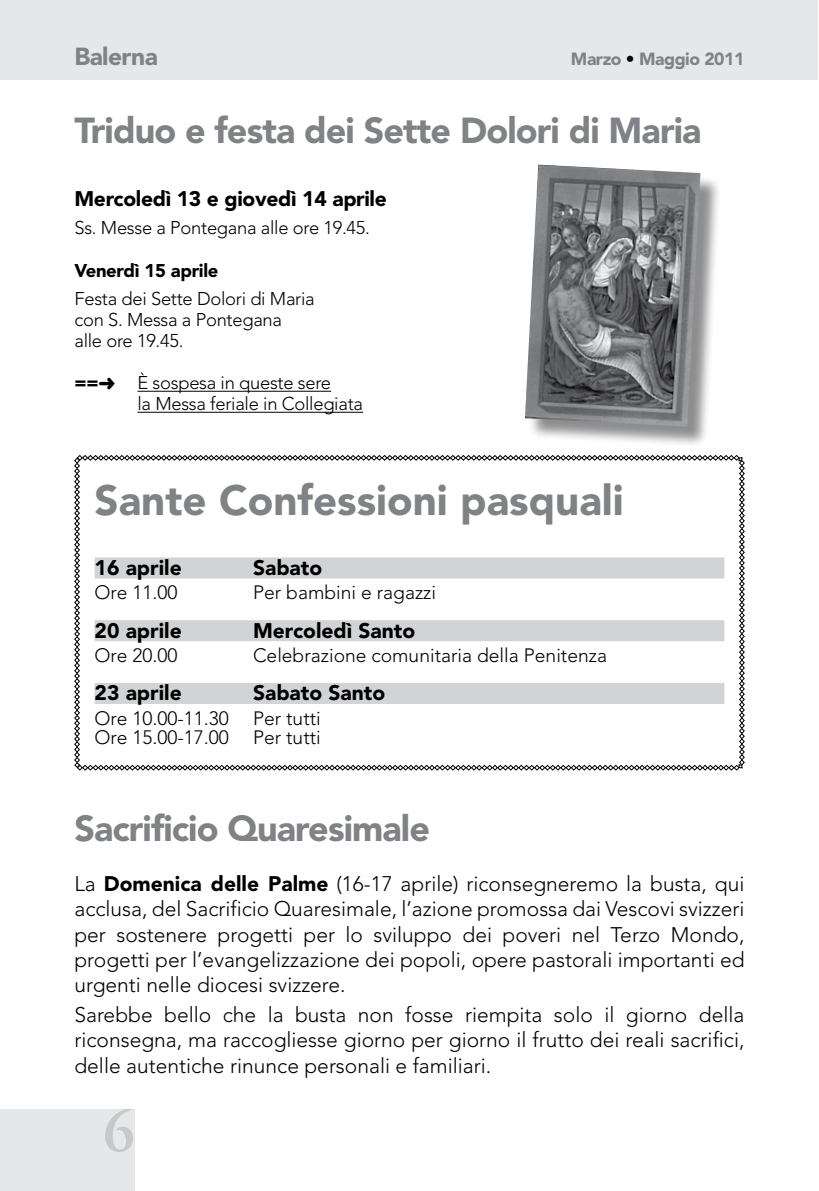
<style>
.page{position:relative;width:819px;height:1191px;background:#fff}
.page>*{position:absolute;margin:0;border:0;box-sizing:border-box;transform-origin:0 0}
.t1{font:600 63px "Adobe Garamond Pro";color:#c7c8ca}
.t2{font:900 42px "Avenir";color:#808285}
.t3{font:900 35.88px "Avenir";letter-spacing:-.025em;color:#808285}
.t4{font:900 24.5px "Avenir";letter-spacing:-.025em;color:#808285}
.t5{font:300 21px/25.2px "Avenir";color:#000;text-align:justify}
.t6{font:900 21px "Avenir";color:#000}
.t7{font:300 19.25px/19.2px "Avenir";color:#000}
.t8{font:300 18.38px/21px "Avenir";letter-spacing:-.015em;color:#000}
.t9{font:900 18.38px "Avenir";letter-spacing:-.015em;color:#000}
.t10{font:900 17.5px "Avenir";letter-spacing:-.025em;color:#808285}
.s1{font-weight:900}
</style>
<div class="page">
<div style="left:0;top:1px;width:817px;height:78px;background:#e6e7e8"></div>
<div style="left:0;top:1109px;width:134px;height:82px;background:#e6e7e8"></div>
<hr style="left:137px;top:391px;width:194px;height:1px;background:#000">
<hr style="left:137px;top:412px;width:226px;height:1px;background:#000">
<svg style="left:74px;top:455px;width:670px;height:315px"></svg>
<div style="left:528px;top:168px;width:193px;height:280px;background:#000;opacity:.45"></div>
<img style="left:525px;top:165px;width:175px;height:262px">
<p class="t4" style="left:74px;top:42px;width:85px">Balerna</p>
<p class="t10" style="left:571px;top:48px;width:175px">Marzo Maggio 2011</p>
<h3 class="t3" style="left:74px;top:108px;width:628px">Triduo e festa dei Sette Dolori di Maria</h3>
<p class="t6" style="left:74px;top:186px;width:314px">Mercoledì 13 e giovedì 14 aprile</p>
<p class="t8" style="left:74px;top:217px;width:297px">Ss. Messe a Pontegana alle ore 19.45.</p>
<p class="t9" style="left:74px;top:260px;width:145px">Venerdì 15 aprile</p>
<p class="t8" style="left:74px;top:289px;width:242px">Festa dei Sette Dolori di Maria con S. Messa a Pontegana<br>alle ore 19.45.</p>
<p class="t8" style="left:137px;top:372px;width:227px;text-indent:-63px"><span class="s1">==</span>➜ È sospesa in queste sere<br>la Messa feriale in Collegiata</p>
<h2 class="t2" style="left:95px;top:475px;width:530px">Sante Confessioni pasquali</h2>
<p class="t6" style="left:95px;top:555px;width:89px">16 aprile</p>
<p class="t6" style="left:253px;top:555px;width:71px">Sabato</p>
<p class="t7" style="left:95px;top:583px;width:84px">Ore 11.00</p>
<p class="t7" style="left:253px;top:583px;width:184px">Per bambini e ragazzi</p>
<p class="t6" style="left:95px;top:617px;width:89px">20 aprile</p>
<p class="t6" style="left:253px;top:617px;width:164px">Mercoledì Santo</p>
<p class="t7" style="left:95px;top:646px;width:84px">Ore 20.00</p>
<p class="t7" style="left:253px;top:646px;width:355px">Celebrazione comunitaria della Penitenza</p>
<p class="t6" style="left:95px;top:680px;width:89px">23 aprile</p>
<p class="t6" style="left:253px;top:680px;width:134px">Sabato Santo</p>
<p class="t7" style="left:95px;top:708px;width:228px">Ore 10.00-11.30 Per tutti<br>Ore 15.00-17.00 Per tutti</p>
<h3 class="t3" style="left:74px;top:806px;width:357px">Sacrificio Quaresimale</h3>
<p class="t5" style="left:74px;top:871px;width:671px">La <span class="s1">Domenica delle Palme</span> (16-17 aprile) riconsegneremo la busta, qui acclusa, del Sacrificio Quaresimale, l’azione promossa dai Vescovi svizzeri per sostenere progetti per lo sviluppo dei poveri nel Terzo Mondo, progetti per l’evangelizzazione dei popoli, opere pastorali importanti ed urgenti nelle diocesi svizzere.</p>
<p class="t5" style="left:74px;top:1002px;width:671px">Sarebbe bello che la busta non fosse riempita solo il giorno della riconsegna, ma raccogliesse giorno per giorno il frutto dei reali sacrifici, delle autentiche rinunce personali e familiari.</p>
<h1 class="t1" style="left:103px;top:1094px;width:34px">6</h1>
</div>
